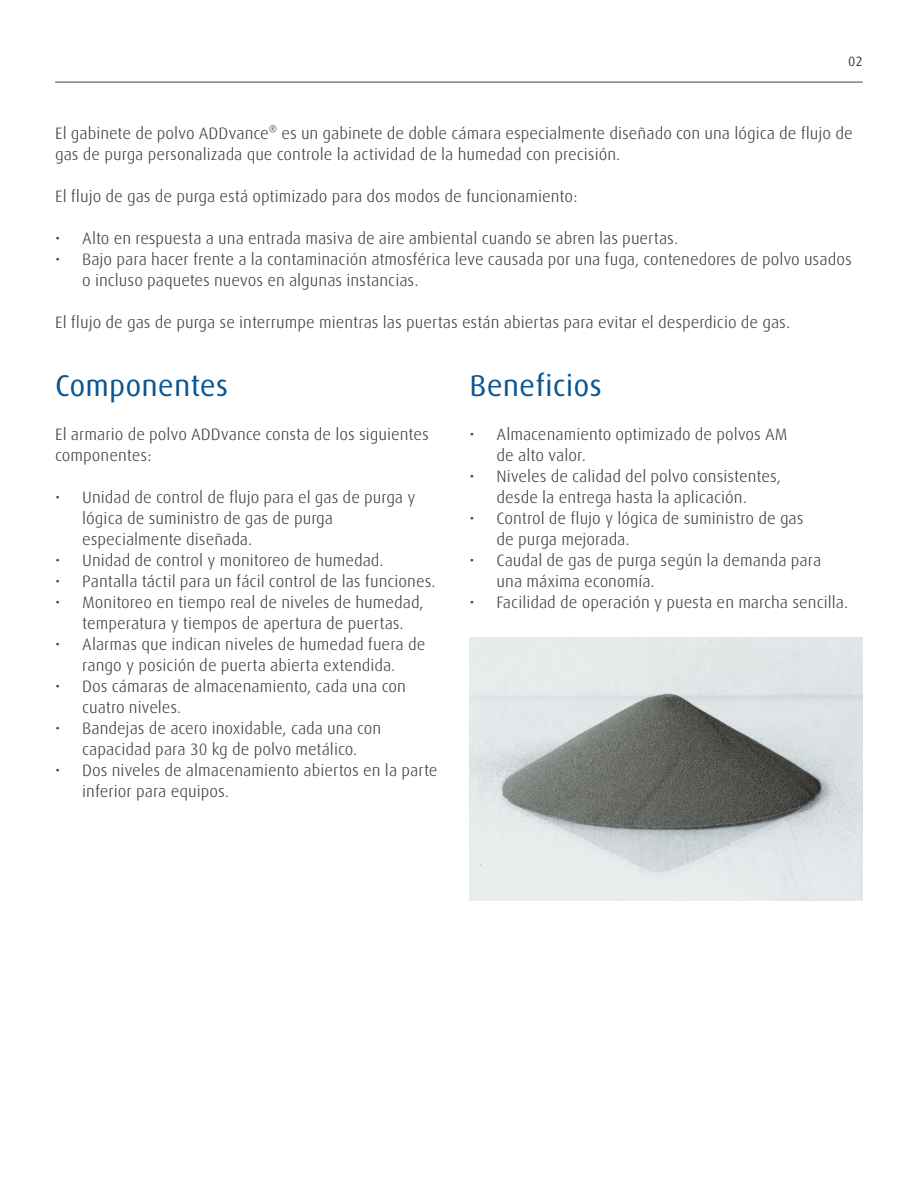
<style>
.page{position:relative;width:918px;height:1188px;background:#fff}
.page>*{position:absolute;margin:0;border:0;box-sizing:border-box;transform-origin:0 0}
.Texto_inicial{font:30px "Linde Dax Global";color:#0b5590}
.t1{font:300 16.5px/21px "Linde Dax Global";color:#3e3e3f}
.t2{font:13.5px "Linde Dax Global";color:#3e3e3f}
</style>
<div class="page">
<hr style="left:55px;top:82px;width:808px;height:1px;background:#3e3e3f">
<img style="left:470px;top:638px;width:393px;height:262px">
<p class="t2" style="left:848px;top:53px;width:16px">02</p>
<p class="t1" style="left:55px;top:122px;width:799px">El gabinete de polvo ADDvance® es un gabinete de doble cámara especialmente diseñado con una lógica de flujo de gas de purga personalizada que controle la actividad de la humedad con precisión.</p>
<p class="t1" style="left:55px;top:185px;width:524px">El flujo de gas de purga está optimizado para dos modos de funcionamiento:</p>
<p class="t1" style="left:55px;top:227px;width:625px">• Alto en respuesta a una entrada masiva de aire ambiental cuando se abren las puertas.</p>
<p class="t1" style="left:82px;top:248px;width:771px;text-indent:-27px">• Bajo para hacer frente a la contaminación atmosférica leve causada por una fuga, contenedores de polvo usados o incluso paquetes nuevos en algunas instancias.</p>
<p class="t1" style="left:55px;top:311px;width:736px">El flujo de gas de purga se interrumpe mientras las puertas están abiertas para evitar el desperdicio de gas.</p>
<p class="Texto_inicial" style="left:55px;top:368px;width:175px">Componentes</p>
<p class="Texto_inicial" style="left:470px;top:368px;width:134px">Beneficios</p>
<p class="t1" style="left:55px;top:424px;width:375px">El armario de polvo ADDvance consta de los siguientes componentes:</p>
<p class="t1" style="left:82px;top:487px;width:335px;text-indent:-27px">• Unidad de control de flujo para el gas de purga y lógica de suministro de gas de purga especialmente diseñada.</p>
<p class="t1" style="left:55px;top:550px;width:330px">• Unidad de control y monitoreo de humedad.</p>
<p class="t1" style="left:55px;top:571px;width:382px">• Pantalla táctil para un fácil control de las funciones.</p>
<p class="t1" style="left:55px;top:592px;width:370px;text-align:center">• Monitoreo en tiempo real de niveles de humedad, temperatura y tiempos de apertura de puertas.</p>
<p class="t1" style="left:55px;top:634px;width:372px;text-align:center">• Alarmas que indican niveles de humedad fuera de rango y posición de puerta abierta extendida.</p>
<p class="t1" style="left:82px;top:676px;width:325px;text-indent:-27px">• Dos cámaras de almacenamiento, cada una con cuatro niveles.</p>
<p class="t1" style="left:55px;top:718px;width:328px;text-align:center">• Bandejas de acero inoxidable, cada una con capacidad para 30 kg de polvo metálico.</p>
<p class="t1" style="left:82px;top:760px;width:357px;text-indent:-27px">• Dos niveles de almacenamiento abiertos en la parte inferior para equipos.</p>
<p class="t1" style="left:497px;top:424px;width:292px;text-indent:-27px">• Almacenamiento optimizado de polvos AM de alto valor.</p>
<p class="t1" style="left:470px;top:466px;width:313px;text-align:center">• Niveles de calidad del polvo consistentes, desde la entrega hasta la aplicación.</p>
<p class="t1" style="left:497px;top:508px;width:308px;text-indent:-27px">• Control de flujo y lógica de suministro de gas de purga mejorada.</p>
<p class="t1" style="left:497px;top:550px;width:326px;text-indent:-27px">• Caudal de gas de purga según la demanda para una máxima economía.</p>
<p class="t1" style="left:470px;top:592px;width:380px">• Facilidad de operación y puesta en marcha sencilla.</p>
</div>
